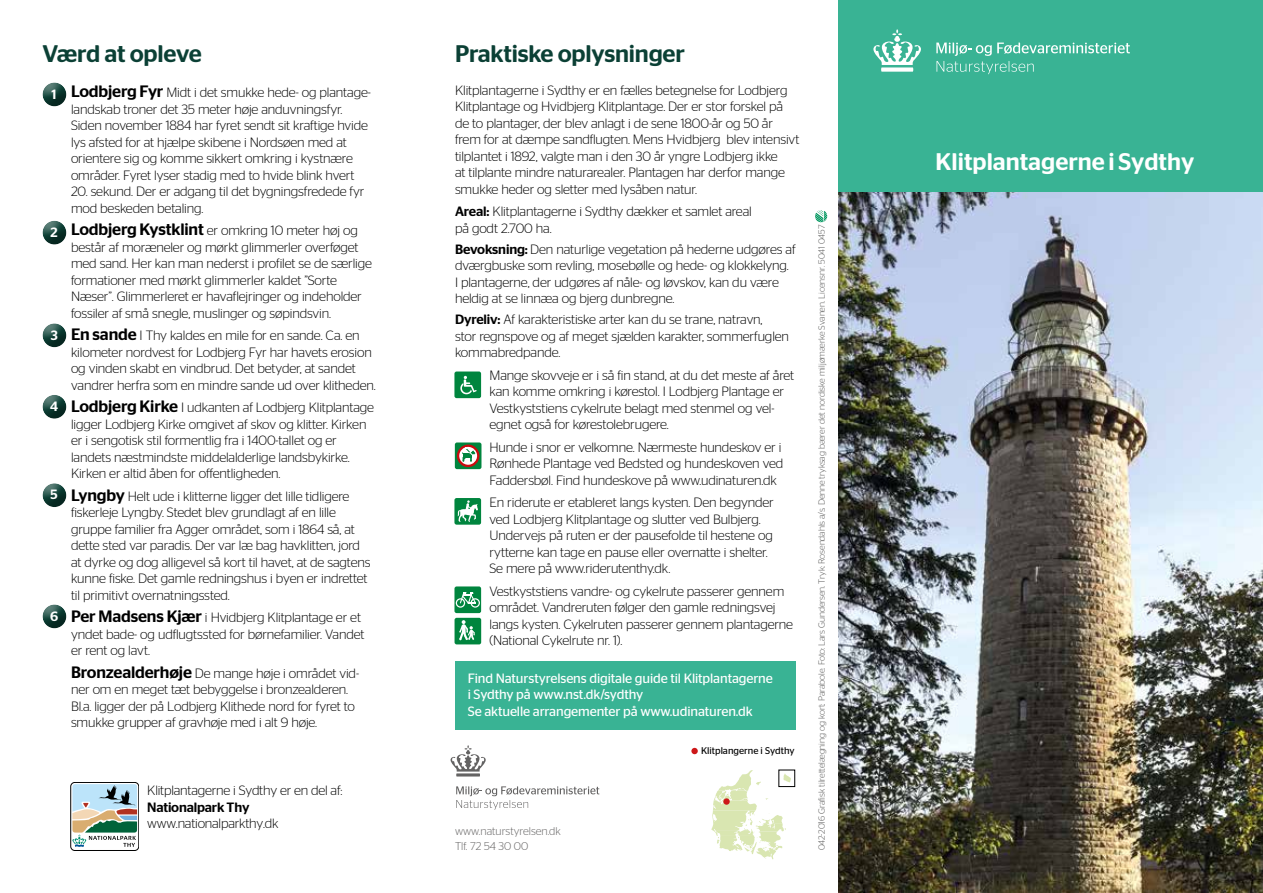
<style>
.page{position:relative;width:1263px;height:893px;background:#fff}
.page>*{position:absolute;margin:0;border:0;box-sizing:border-box;transform-origin:0 0}
.t1{font:500 24px "Stag Sans";letter-spacing:-.01em;color:#0b4035}
.t2{font:500 24px "Stag Sans";color:#fff}
.t3{font:300 13.5px/16.5px "Stag Sans";letter-spacing:-.01em;color:#000}
.t4{font:13.5px/16.5px "Stag Sans";letter-spacing:-.01em;color:#fff}
.t5{font:500 13.5px "Stag Sans";letter-spacing:-.015em;color:#000}
.t6{font:500 13.5px "Stag Sans";color:#fff}
.t7{font:300 11.25px/15px "Stag Sans";color:#646363}
.t8{font:9.75px "Stag Sans";color:#000}
.t9{font:300 9px "Stag Sans";letter-spacing:-.01em;color:#575756}
.s1{font-weight:500;font-size:16.5px}
.s2{font-weight:500}
</style>
<div class="page">
<div style="left:455px;top:662px;width:340px;height:68px;background:#39b394"></div>
<svg style="left:711px;top:770px;width:80px;height:89px"></svg>
<div style="left:779px;top:770px;width:16px;height:17px;border:1px solid #000"></div>
<div style="left:691px;top:748px;width:7px;height:6px;background:#cd1719;border-radius:50%"></div>
<svg style="left:723px;top:798px;width:7px;height:7px"></svg>
<svg style="left:815px;top:210px;width:12px;height:12px"></svg>
<div style="left:42px;top:82px;width:26px;height:26px;background:#000;opacity:.4"></div>
<svg style="left:455px;top:442px;width:26px;height:27px"></svg>
<svg style="left:458px;top:446px;width:20px;height:20px"></svg>
<div style="left:457px;top:445px;width:22px;height:22px;border:2px solid #c90c0f;border-radius:50%"></div>
<svg style="left:462px;top:447px;width:13px;height:15px"></svg>
<div style="left:42px;top:220px;width:26px;height:26px;background:#000;opacity:.4"></div>
<div style="left:42px;top:323px;width:26px;height:26px;background:#000;opacity:.4"></div>
<div style="left:42px;top:395px;width:26px;height:25px;background:#000;opacity:.4"></div>
<div style="left:42px;top:483px;width:26px;height:26px;background:#000;opacity:.4"></div>
<div style="left:42px;top:604px;width:26px;height:26px;background:#000;opacity:.4"></div>
<img style="left:839px;top:191px;width:424px;height:702px">
<div style="left:838px;top:0;width:425px;height:191px;background:#39b394"></div>
<div style="left:454px;top:498px;width:27px;height:27px;background:#00853e;border-radius:2px"></div>
<svg style="left:457px;top:500px;width:21px;height:22px"></svg>
<div style="left:454px;top:371px;width:27px;height:27px;background:#00853e;border-radius:2px"></div>
<svg style="left:460px;top:376px;width:17px;height:18px"></svg>
<svg style="left:456px;top:786px;width:143px;height:24px"></svg>
<svg style="left:450px;top:745px;width:36px;height:31px"></svg>
<svg style="left:936px;top:43px;width:194px;height:31px"></svg>
<svg style="left:873px;top:29px;width:48px;height:43px"></svg>
<div style="left:71px;top:782px;width:68px;height:68px;border:1px solid #000;border-radius:4px"></div>
<svg style="left:72px;top:784px;width:65px;height:63px"></svg>
<div style="left:454px;top:586px;width:27px;height:27px;background:#00853e;border-radius:2px"></div>
<div style="left:456px;top:598px;width:9px;height:10px;border:1px solid #fff;border-radius:50%"></div>
<div style="left:471px;top:598px;width:9px;height:10px;border:1px solid #fff;border-radius:50%"></div>
<svg style="left:460px;top:592px;width:16px;height:12px"></svg>
<div style="left:454px;top:618px;width:27px;height:26px;background:#00853e;border-radius:2px"></div>
<svg style="left:459px;top:620px;width:16px;height:20px"></svg>
<h1 class="t1" style="left:43px;top:40px;width:161px">Værd at opleve</h1>
<p class="t6" style="left:52px;top:86px;width:7px">1</p>
<p class="t6" style="left:51px;top:224px;width:9px">2</p>
<p class="t6" style="left:51px;top:327px;width:9px">3</p>
<p class="t6" style="left:50px;top:398px;width:9px">4</p>
<p class="t6" style="left:51px;top:487px;width:9px">5</p>
<p class="t6" style="left:50px;top:608px;width:10px">6</p>
<p class="t3" style="left:71px;top:84px;width:301px"><span class="s1">Lodbjerg Fyr</span> Midt i det smukke hede- og plantage&shy;landskab troner det 35 meter høje anduvningsfyr.<br>Siden november 1884 har fyret sendt sit kraftige hvide lys afsted for at hjælpe skibene i Nordsøen med at orientere sig og komme sikkert omkring i kystnære områder. Fyret lyser stadig med to hvide blink hvert</p>
<p class="t3" style="left:71px;top:183px;width:295px">20. sekund. Der er adgang til det bygningsfredede fyr mod beskeden betaling.</p>
<p class="t3" style="left:71px;top:222px;width:302px"><span class="s1">Lodbjerg Kystklint</span> er omkring 10 meter høj og består af moræneler og mørkt glimmerler overføget med sand. Her kan man nederst i profilet se de særlige formationer med mørkt glimmerler kaldet ”Sorte Næser”. Glimmerleret er havaflejringer og indeholder fossiler af små snegle, muslinger og søpindsvin.</p>
<p class="t3" style="left:71px;top:327px;width:306px"><span class="s1">En sande</span> I Thy kaldes en mile for en sande. Ca. en kilometer nordvest for Lodbjerg Fyr har havets erosion og vinden skabt en vindbrud. Det betyder, at sandet vandrer herfra som en mindre sande ud over klitheden.</p>
<p class="t3" style="left:71px;top:399px;width:305px"><span class="s1">Lodbjerg Kirke</span> I udkanten af Lodbjerg Klitplantage ligger Lodbjerg Kirke omgivet af skov og klitter. Kirken er i sengotisk stil formentlig fra i 1400-tallet og er landets næstmindste middelalderlige landsbykirke.<br>Kirken er altid åben for offentligheden.</p>
<p class="t3" style="left:71px;top:488px;width:301px"><span class="s1">Lyngby</span> Helt ude i klitterne ligger det lille tidligere fiskerleje Lyngby. Stedet blev grundlagt af en lille gruppe familier fra Agger området, som i 1864 så, at dette sted var paradis. Der var læ bag havklitten, jord at dyrke og dog alligevel så kort til havet, at de sagtens kunne fiske. Det gamle redningshus i byen er indrettet til primitivt overnatningssted.</p>
<p class="t3" style="left:71px;top:609px;width:295px"><span class="s1">Per Madsens Kjær</span> i Hvidbjerg Klitplantage er et yndet bade- og udflugtssted for børnefamilier. Vandet er rent og lavt.</p>
<p class="t3" style="left:71px;top:665px;width:290px"><span class="s1">Bronzealderhøje</span> De mange høje i området vid&shy;ner om en meget tæt bebyggelse i bronzealderen.<br>Bl.a. ligger der på Lodbjerg Klithede nord for fyret to smukke grupper af gravhøje med i alt 9 høje.</p>
<p class="t3" style="left:147px;top:782px;width:197px">Klitplantagerne i Sydthy er en del af:</p>
<p class="t5" style="left:147px;top:799px;width:104px">Nationalpark Thy</p>
<p class="t3" style="left:147px;top:815px;width:133px">www.nationalparkthy.dk</p>
<h1 class="t1" style="left:455px;top:40px;width:231px">Praktiske oplysninger</h1>
<p class="t3" style="left:455px;top:82px;width:346px">Klitplantagerne i Sydthy er en fælles betegnelse for Lodbjerg Klitplantage og Hvidbjerg Klitplantage. Der er stor forskel på de to plantager, der blev anlagt i de sene 1800-år og 50 år frem for at dæmpe sandflugten. Mens Hvidbjerg blev intensivt tilplantet i 1892, valgte man i den 30 år yngre Lodbjerg ikke<br>at tilplante mindre naturarealer. Plantagen har derfor mange smukke heder og sletter med lysåben natur.</p>
<p class="t3" style="left:455px;top:203px;width:298px"><span class="s2">Areal:</span> Klitplantagerne i Sydthy dækker et samlet areal på godt 2.700 ha.</p>
<p class="t3" style="left:455px;top:241px;width:342px"><span class="s2">Bevoksning:</span> Den naturlige vegetation på hederne udgøres af dværgbuske som revling, mosebølle og hede- og klokkelyng.<br>I plantagerne, der udgøres af nåle- og løvskov, kan du være heldig at se linnæa og bjerg dunbregne.</p>
<p class="t3" style="left:455px;top:311px;width:335px"><span class="s2">Dyreliv:</span> Af karakteristiske arter kan du se trane, natravn,<br>stor regnspove og af meget sjælden karakter, sommerfuglen kommabredpande.</p>
<p class="t3" style="left:489px;top:367px;width:306px">Mange skovveje er i så fin stand, at du det meste af året kan komme omkring i kørestol. I Lodbjerg Plantage er Vestkyststiens cykelrute belagt med stenmel og vel&shy;egnet også for kørestolebrugere.</p>
<p class="t3" style="left:489px;top:439px;width:295px">Hunde i snor er velkomne. Nærmeste hundeskov er i<br>Rønhede Plantage ved Bedsted og hundeskoven ved<br>Faddersbøl. Find hundeskove på www.udinaturen.dk</p>
<p class="t3" style="left:489px;top:494px;width:286px">En riderute er etableret langs kysten. Den begynder ved Lodbjerg Klitplantage og slutter ved Bulbjerg.<br>Undervejs på ruten er der pausefolde til hestene og rytterne kan tage en pause eller overnatte i shelter.<br>Se mere på www.riderutenthy.dk.</p>
<p class="t3" style="left:489px;top:583px;width:305px">Vestkyststiens vandre- og cykelrute passerer gennem området. Vandreruten følger den gamle redningsvej langs kysten. Cykelruten passerer gennem plantagerne (National Cykelrute nr. 1).</p>
<p class="t4" style="left:468px;top:670px;width:307px">Find Naturstyrelsens digitale guide til Klitplantagerne i Sydthy på www.nst.dk/sydthy<br>Se aktuelle arrangementer på www.udinaturen.dk</p>
<p class="t8" style="left:701px;top:745px;width:95px">Klitplangerne i Sydthy</p>
<p class="t7" style="left:455px;top:823px;width:107px">www.naturstyrelsen.dk<br>Tlf. 72 54 30 00</p>
<p class="t9" style="left:817px;top:850px;width:627px;rotate:-90deg">042-2016 Grafisk tilrettelægning og kort: Parabole. Foto: Lars Gundersen. Tryk: Rosendahls a/s. Denne tryksag bærer det nordiske miljømærke Svanen. Licensnr. 5041 0457</p>
<h1 class="t2" style="left:935px;top:148px;width:260px">Klitplantagerne i Sydthy</h1>
</div>
